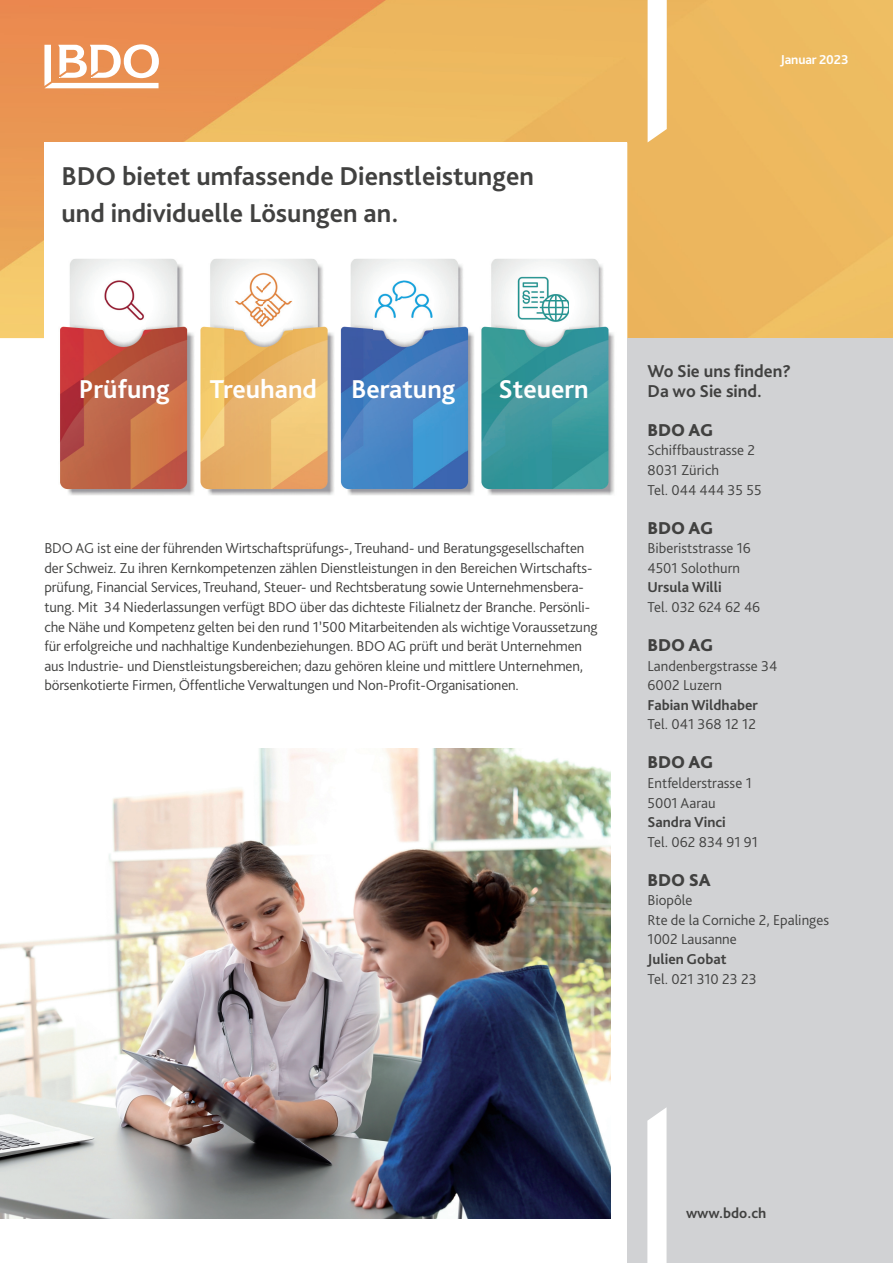
<style>
.page{position:relative;width:893px;height:1263px;background:#fff}
.page>*{position:absolute;margin:0;border:0;box-sizing:border-box;transform-origin:0 0}
.t1{font:700 27px/37.5px "Bliss Pro";color:#414140}
.t2{font:700 27px "Bliss Pro";color:#fff}
.t3{font:700 18px/19.5px "Bliss Pro";color:#414140}
.t4{font:800 18px "Bliss Pro";color:#414140}
.t5{font:300 15px/19.5px "Bliss Pro";letter-spacing:-.01em;color:#414140}
.t6{font:700 15px "Bliss Pro";color:#414140}
.t7{font:700 13.5px "Bliss Pro";letter-spacing:-.01em;color:#fff}
</style>
<div class="page">
<img style="left:0;top:0;width:892px;height:338px">
<div style="left:610px;top:338px;width:282px;height:925px;background:#d1d2d4"></div>
<div style="left:44px;top:143px;width:583px;height:1120px;background:#fff"></div>
<svg style="left:647px;top:1108px;width:19px;height:155px;background:#fcfcfc"></svg>
<svg style="left:647px;top:0;width:19px;height:142px"></svg>
<svg style="left:44px;top:44px;width:115px;height:44px"></svg>
<img style="left:60px;top:259px;width:555px;height:236px">
<img style="left:103px;top:272px;width:42px;height:56px">
<img style="left:373px;top:263px;width:60px;height:75px">
<img style="left:517px;top:273px;width:52px;height:55px">
<img style="left:235px;top:272px;width:57px;height:60px">
<img style="left:0;top:749px;width:610px;height:469px">
<h1 class="t1" style="left:61px;top:160px;width:474px">BDO bietet umfassende Dienstleistungen und individuelle Lösungen an.</h1>
<p class="t7" style="left:780px;top:55px;width:70px">Januar 2023</p>
<h1 class="t2" style="left:79px;top:379px;width:92px">Prüfung</h1>
<h1 class="t2" style="left:210px;top:379px;width:109px">Treuhand</h1>
<h1 class="t2" style="left:351px;top:379px;width:106px">Beratung</h1>
<h1 class="t2" style="left:498px;top:379px;width:92px">Steuern</h1>
<p class="t5" style="left:44px;top:540px;width:554px">BDO AG ist eine der führenden Wirtschaftsprüfungs-, Treuhand- und Beratungsgesellschaften der Schweiz. Zu ihren Kernkompetenzen zählen Dienstleistungen in den Bereichen Wirtschafts&shy;prüfung, Financial Services, Treuhand, Steuer- und Rechtsberatung sowie Unternehmensbera&shy;tung. Mit 34 Niederlassungen verfügt BDO über das dichteste Filialnetz der Branche. Persönli&shy;che Nähe und Kompetenz gelten bei den rund 1’500 Mitarbeitenden als wichtige Voraussetzung für erfolgreiche und nachhaltige Kundenbeziehungen. BDO AG prüft und berät Unternehmen aus Industrie- und Dienstleistungsbereichen; dazu gehören kleine und mittlere Unternehmen, börsenkotierte Firmen, Öffentliche Verwaltungen und Non-Profit-Orga nisationen.</p>
<p class="t3" style="left:647px;top:363px;width:145px">Wo Sie uns finden?<br>Da wo Sie sind.</p>
<p class="t4" style="left:647px;top:423px;width:67px">BDO AG</p>
<p class="t5" style="left:647px;top:442px;width:116px">Schiffbaustrasse 2<br>8031 Zürich<br>Tel. 044 444 35 55</p>
<p class="t4" style="left:647px;top:521px;width:67px">BDO AG</p>
<p class="t5" style="left:647px;top:540px;width:105px">Biberiststrasse 16<br>4501 Solothurn</p>
<p class="t6" style="left:647px;top:582px;width:76px">Ursula Willi</p>
<p class="t5" style="left:647px;top:599px;width:114px">Tel. 032 624 62 46</p>
<p class="t4" style="left:647px;top:638px;width:67px">BDO AG</p>
<p class="t5" style="left:647px;top:657px;width:131px">Landenbergstrasse 34<br>6002 Luzern</p>
<p class="t6" style="left:647px;top:699px;width:112px">Fabian Wildhaber</p>
<p class="t5" style="left:647px;top:716px;width:110px">Tel. 041 368 12 12</p>
<p class="t4" style="left:647px;top:756px;width:67px">BDO AG</p>
<p class="t5" style="left:647px;top:775px;width:106px">Entfelderstrasse 1<br>5001 Aarau</p>
<p class="t6" style="left:647px;top:816px;width:80px">Sandra Vinci</p>
<p class="t5" style="left:647px;top:833px;width:112px">Tel. 062 834 91 91</p>
<p class="t4" style="left:647px;top:873px;width:65px">BDO SA</p>
<p class="t5" style="left:647px;top:892px;width:183px">Biopôle<br>Rte de la Corniche 2, Epalinges<br>1002 Lausanne</p>
<p class="t6" style="left:647px;top:953px;width:81px">Julien Gobat</p>
<p class="t5" style="left:647px;top:970px;width:110px">Tel. 021 310 23 23</p>
<p class="t6" style="left:686px;top:1208px;width:82px">www.bdo.ch</p>
</div>
